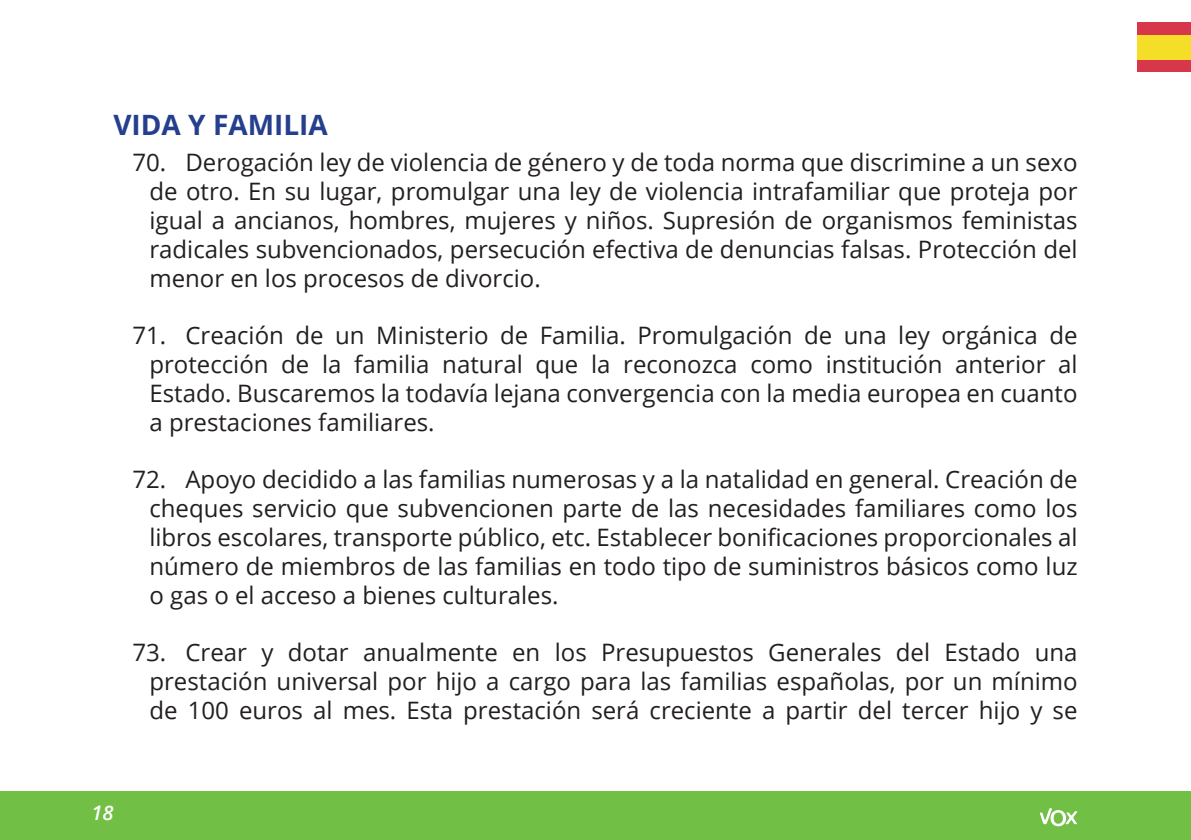
<style>
.page{position:relative;width:1191px;height:840px;background:#fff}
.page>*{position:absolute;margin:0;border:0;box-sizing:border-box;transform-origin:0 0}
.t1{font:700 28px "Open Sans";color:#253f8e}
.t2{font:24px/28.8px "Open Sans";color:#231f20;text-align:justify}
.t3{font:italic 600 20px "Open Sans";color:#fff}
</style>
<div class="page">
<div style="left:0;top:791px;width:1191px;height:48px;background:#71bf44"></div>
<div style="left:1137px;top:23px;width:54px;height:49px;background:#d7374b"></div>
<div style="left:1137px;top:35px;width:54px;height:25px;background:#f5de28"></div>
<svg style="left:1039px;top:808px;width:38px;height:17px"></svg>
<p class="t1" style="left:113px;top:105px;width:216px">VIDA Y FAMILIA</p>
<p class="t2" style="left:149px;top:147px;width:929px;text-indent:-17px">70. Derogación ley de violencia de género y de toda norma que discrimine a un sexo de otro. En su lugar, promulgar una ley de violencia intrafamiliar que proteja por igual a ancianos, hombres, mujeres y niños. Supresión de organismos feministas radicales subvencionados, persecución efectiva de denuncias falsas. Protección del menor en los procesos de divorcio.</p>
<p class="t2" style="left:149px;top:320px;width:929px;text-indent:-17px">71. Creación de un Ministerio de Familia. Promulgación de una ley orgánica de protección de la familia natural que la reconozca como institución anterior al Estado. Buscaremos la todavía lejana convergencia con la media europea en cuanto a prestaciones familiares.</p>
<p class="t2" style="left:149px;top:464px;width:929px;text-indent:-17px">72. Apoyo decidido a las familias numerosas y a la natalidad en general. Creación de cheques servicio que subvencionen parte de las necesidades familiares como los libros escolares, transporte público, etc. Establecer bonificaciones proporcionales al número de miembros de las familias en todo tipo de suministros básicos como luz o gas o el acceso a bienes culturales.</p>
<p class="t2" style="left:149px;top:637px;width:929px;text-indent:-17px">73. Crear y dotar anualmente en los Presupuestos Generales del Estado una prestación universal por hijo a cargo para las familias españolas, por un mínimo de 100 euros al mes. Esta prestación será creciente a partir del tercer hijo y se</p>
<p class="t3" style="left:91px;top:798px;width:24px">18</p>
</div>
